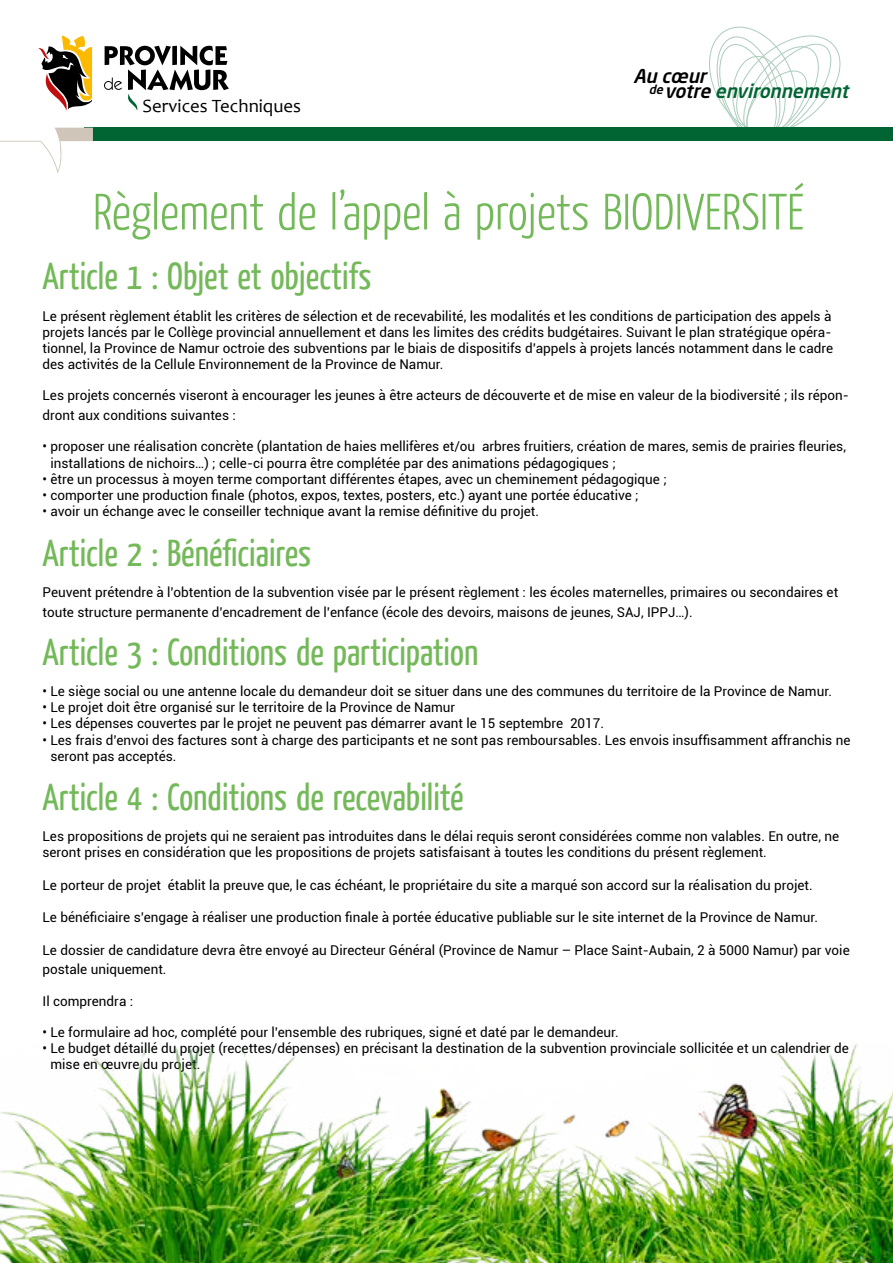
<style>
.page{position:relative;width:893px;height:1263px;background:#fff}
.page>*{position:absolute;margin:0;border:0;box-sizing:border-box;transform-origin:0 0}
.t1{font:300 51px "Yanone Kaffeesatz";color:#74b959}
.t2{font:37.5px "Yanone Kaffeesatz";color:#74b959}
.t3{font:italic 500 18.9px/15.3px "Neo Sans Std";color:#006533}
.t4{font:18.9px "Candara";color:#000}
.t5{font:13.5px/16.2px "Roboto";color:#000}
.s1{color:#000}
</style>
<div class="page">
<svg style="left:55px;top:45px;width:838px;height:83px"></svg>
<svg style="left:702px;top:26px;width:147px;height:102px"></svg>
<div style="left:84px;top:128px;width:809px;height:13px;background:#006533"></div>
<svg style="left:0;top:128px;width:93px;height:45px"></svg>
<svg style="left:38px;top:35px;width:55px;height:78px"></svg>
<svg style="left:104px;top:46px;width:125px;height:65px"></svg>
<img style="left:0;top:1044px;width:893px;height:219px">
<h3 class="t4" style="left:143px;top:95px;width:160px">Services Techniques</h3>
<h3 class="t3" style="left:649px;top:68px;width:206px;text-indent:-15px"><span class="s1">Au cœur<br></span><sup>de</sup> <span class="s1">votre</span> environnement</h3>
<h1 class="t1" style="left:93px;top:180px;width:713px">Règlement de l’appel à projets BIODIVERSITÉ</h1>
<h2 class="t2" style="left:43px;top:252px;width:330px">Article 1 : Objet et objectifs</h2>
<p class="t5" style="left:43px;top:307px;width:792px">Le présent règlement établit les critères de sélection et de recevabilité, les modalités et les conditions de participation des appels à projets lancés par le Collège provincial annuellement et dans les limites des crédits budgétaires. Suivant le plan stratégique opéra&shy;tionnel, la Province de Namur octroie des subventions par le biais de dispositifs d’appels à projets lancés notamment dans le cadre des activités de la Cellule Environnement de la Province de Namur.</p>
<p class="t5" style="left:43px;top:385px;width:808px;line-height:19.8px">Les projets concernés viseront à encourager les jeunes à être acteurs de découverte et de mise en valeur de la biodiversité ; ils répon&shy;dront aux conditions suivantes :</p>
<p class="t5" style="left:50px;top:438px;width:797px;text-indent:-8px">• proposer une réalisation concrète (plantation de haies mellifères et/ou arbres fruitiers, création de mares, semis de prairies fleuries, installations de nichoirs…) ; celle-ci pourra être complétée par des animations pédagogiques ;</p>
<p class="t5" style="left:43px;top:470px;width:626px">• être un processus à moyen terme comportant différentes étapes, avec un cheminement pédagogique ;</p>
<p class="t5" style="left:43px;top:487px;width:598px">• comporter une production finale (photos, expos, textes, posters, etc.) ayant une portée éducative ;</p>
<p class="t5" style="left:43px;top:503px;width:498px">• avoir un échange avec le conseiller technique avant la remise définitive du projet.</p>
<h2 class="t2" style="left:43px;top:529px;width:270px">Article 2 : Bénéficiaires</h2>
<p class="t5" style="left:43px;top:582px;width:797px;line-height:19.8px">Peuvent prétendre à l’obtention de la subvention visée par le présent règlement : les écoles maternelles, primaires ou secondaires et toute structure permanente d’encadrement de l’enfance (école des devoirs, maisons de jeunes, SAJ, IPPJ…).</p>
<h2 class="t2" style="left:43px;top:628px;width:437px">Article 3 : Conditions de participation</h2>
<p class="t5" style="left:43px;top:682px;width:791px">• Le siège social ou une antenne locale du demandeur doit se situer dans une des communes du territoire de la Province de Namur.</p>
<p class="t5" style="left:43px;top:699px;width:414px">• Le projet doit être organisé sur le territoire de la Province de Namur</p>
<p class="t5" style="left:43px;top:715px;width:563px">• Les dépenses couvertes par le projet ne peuvent pas démarrer avant le 15 septembre 2017.</p>
<p class="t5" style="left:50px;top:731px;width:801px;text-indent:-8px">• Les frais d’envoi des factures sont à charge des participants et ne sont pas remboursables. Les envois insuffisamment affranchis ne seront pas acceptés.</p>
<h2 class="t2" style="left:43px;top:773px;width:422px">Article 4 : Conditions de recevabilité</h2>
<p class="t5" style="left:43px;top:828px;width:798px">Les propositions de projets qui ne seraient pas introduites dans le délai requis seront considérées comme non valables. En outre, ne seront prises en considération que les propositions de projets satisfaisant à toutes les conditions du présent règlement.</p>
<p class="t5" style="left:43px;top:876px;width:772px">Le porteur de projet établit la preuve que, le cas échéant, le propriétaire du site a marqué son accord sur la réalisation du projet.</p>
<p class="t5" style="left:43px;top:909px;width:777px">Le bénéficiaire s’engage à réaliser une production finale à portée éducative publiable sur le site internet de la Province de Namur.</p>
<p class="t5" style="left:43px;top:939px;width:809px;line-height:19.8px">Le dossier de candidature devra être envoyé au Directeur Général (Province de Namur – Place Saint-Aubain, 2 à 5000 Namur) par voie postale uniquement.</p>
<p class="t5" style="left:43px;top:992px;width:92px">Il comprendra :</p>
<p class="t5" style="left:43px;top:1023px;width:578px">• Le formulaire ad hoc, complété pour l’ensemble des rubriques, signé et daté par le demandeur.</p>
<p class="t5" style="left:50px;top:1039px;width:800px;text-indent:-8px">• Le budget détaillé du projet (recettes/dépenses) en précisant la destination de la subvention provinciale sollicitée et un calendrier de mise en œuvre du projet.</p>
</div>
